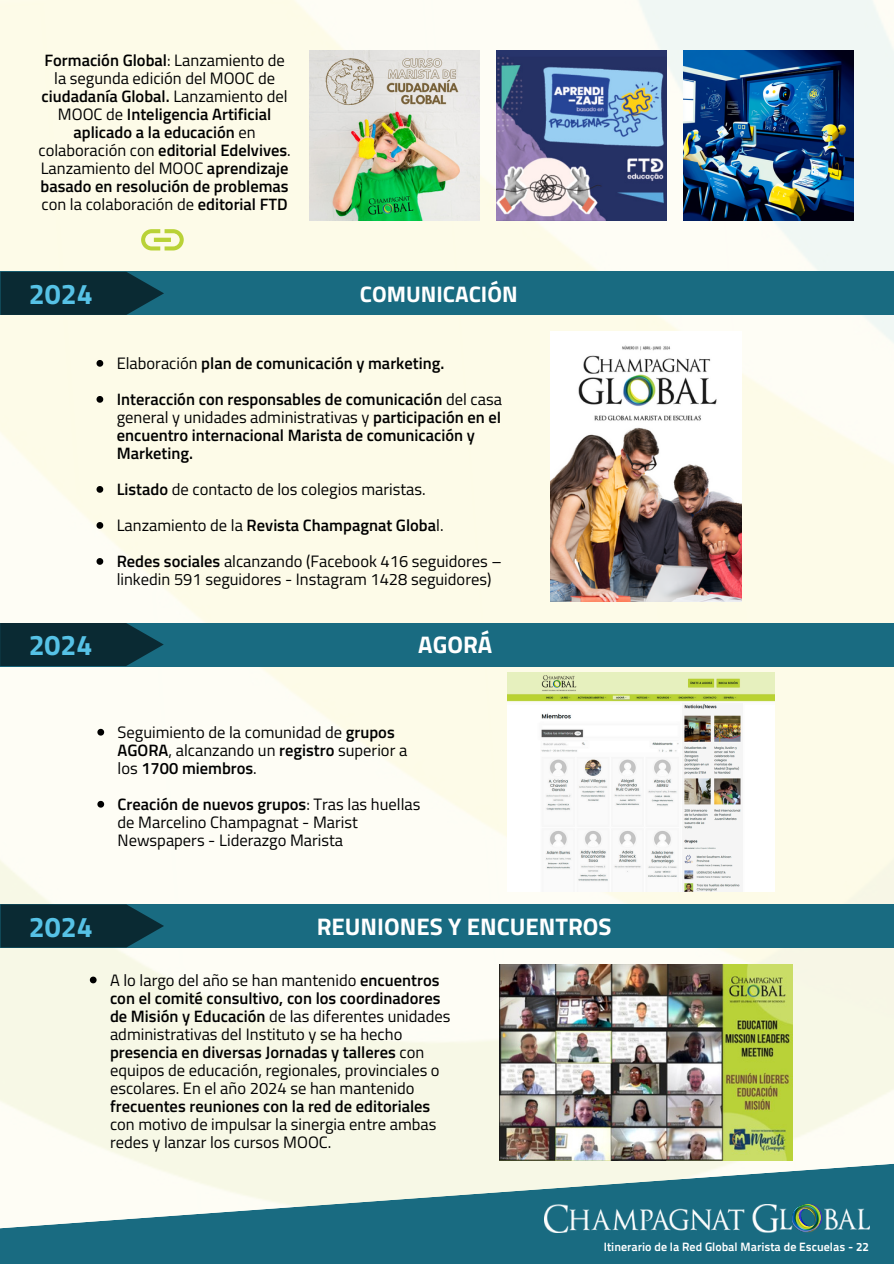
<style>
.page{position:relative;width:894px;height:1264px;background:#fff}
.page>*{position:absolute;margin:0;border:0;box-sizing:border-box;transform-origin:0 0}
.t1{font:700 28.5px "Titillium Web";color:#56c2e6}
.t2{font:700 24px "Titillium Web";color:#fff}
.t3{font:700 22.5px "Titillium Web";color:#fff}
.t4{font:16.5px/18px "Titillium Web";color:#000}
.t5{font:600 16.5px/18px "Titillium Web";color:#000}
.t6{font:12px "Titillium Text 25 L 800 wt";color:#fff}
.s1{font-weight:400}
.s2{font-weight:600}
</style>
<div class="page">
<img style="left:0;top:0;width:893px;height:1163px">
<svg style="left:0;top:1163px;width:893px;height:100px;fill:#196b81"></svg>
<img style="left:544px;top:1204px;width:324px;height:28px">
<img style="left:792px;top:1204px;width:28px;height:27px">
<div style="left:0;top:272px;width:893px;height:43px;background:#196b81"></div>
<svg style="left:0;top:272px;width:164px;height:43px;background:#0b313c"></svg>
<img style="left:550px;top:332px;width:191px;height:270px">
<div style="left:0;top:623px;width:893px;height:43px;background:#196b81"></div>
<svg style="left:0;top:623px;width:164px;height:43px;background:#0b313c"></svg>
<div style="left:0;top:904px;width:893px;height:43px;background:#196b81"></div>
<svg style="left:0;top:904px;width:164px;height:43px;background:#0b323c"></svg>
<img style="left:499px;top:964px;width:293px;height:196px">
<img style="left:507px;top:672px;width:267px;height:219px">
<svg style="left:96px;top:360px;width:7px;height:7px"></svg>
<svg style="left:96px;top:396px;width:7px;height:7px"></svg>
<svg style="left:96px;top:486px;width:7px;height:7px"></svg>
<svg style="left:96px;top:522px;width:7px;height:7px"></svg>
<svg style="left:96px;top:558px;width:7px;height:7px"></svg>
<svg style="left:97px;top:728px;width:7px;height:7px"></svg>
<svg style="left:97px;top:800px;width:7px;height:7px"></svg>
<svg style="left:90px;top:976px;width:7px;height:7px"></svg>
<img style="left:310px;top:51px;width:170px;height:170px">
<img style="left:496px;top:51px;width:170px;height:170px">
<img style="left:683px;top:51px;width:170px;height:170px">
<svg style="left:141px;top:229px;width:43px;height:21px"></svg>
<h2 class="t5" style="left:39px;top:51px;width:254px;text-align:center">Formación Global<span class="s1">: Lanzamiento de la segunda edición del MOOC de </span>ciudadanía Global. <span class="s1">Lanzamiento del MOOC de</span> Inteligencia Artificial aplicado a la educación <span class="s1">en colaboración con</span> editorial Edelvives<span class="s1">.<br>Lanzamiento del MOOC</span> aprendizaje basado en resolución de problemas <span class="s1">con la colaboración de</span> editorial FTD</h2>
<h3 class="t1" style="left:29px;top:272px;width:65px">2024</h3>
<p class="t3" style="left:360px;top:277px;width:159px">COMUNICACIÓN</p>
<p class="t5" style="left:117px;top:354px;width:329px"><span class="s1">Elaboración</span> plan de comunicación y marketing.</p>
<p class="t5" style="left:117px;top:390px;width:386px">Interacción con responsables de comunicación <span class="s1">del casa general y unidades administrativas y</span> participación en eI encuentro internacional Marista de comunicación y Marketing.</p>
<p class="t4" style="left:117px;top:480px;width:310px"><span class="s2">Listado</span> de contacto de los colegios maristas.</p>
<h1 class="t5" style="left:117px;top:516px;width:328px"><span class="s1">Lanzamiento de la</span> Revista Champagnat Globa<span class="s1">l.</span></h1>
<h2 class="t4" style="left:117px;top:552px;width:386px"><span class="s2">Redes sociales</span> alcanzando (Facebook 416 seguidores – linkedin 591 seguidores - Instagram 1428 seguidores)</h2>
<p class="t1" style="left:29px;top:623px;width:65px">2024</p>
<p class="t2" style="left:418px;top:626px;width:76px">AGORÁ</p>
<p class="t4" style="left:117px;top:722px;width:291px">Seguimiento de la comunidad de <span class="s2">grupos<br>AGORA</span>, alcanzando un <span class="s2">registro</span> superior a los <span class="s2">1700 miembros</span>.</p>
<p class="t4" style="left:117px;top:794px;width:304px"><span class="s2">Creación de nuevos grupos</span>: Tras las huellas de Marcelino Champagnat - Marist<br>Newspapers - Liderazgo Marista</p>
<p class="t1" style="left:29px;top:904px;width:65px">2024</p>
<p class="t2" style="left:316px;top:907px;width:296px">REUNIONES Y ENCUENTROS</p>
<h1 class="t4" style="left:110px;top:970px;width:342px">A lo largo del año se han mantenido <span class="s2">encuentros con el comité consultivo, con los coordinadores de Misión y Educación</span> de las diferentes unidades administrativas del Instituto y se ha hecho <span class="s2">presencia en diversas Jornadas y talleres</span> con equipos de educación, regionales, provinciales o escolares. En el año 2024 se han mantenido <span class="s2">frecuentes reuniones con la red de editoriales </span>con motivo de impulsar la sinergia entre ambas redes y lanzar los cursos MOOC.</h1>
<p class="t6" style="left:603px;top:1239px;width:266px">Itinerario de la Red Global Marista de Escuelas - 22</p>
</div>
